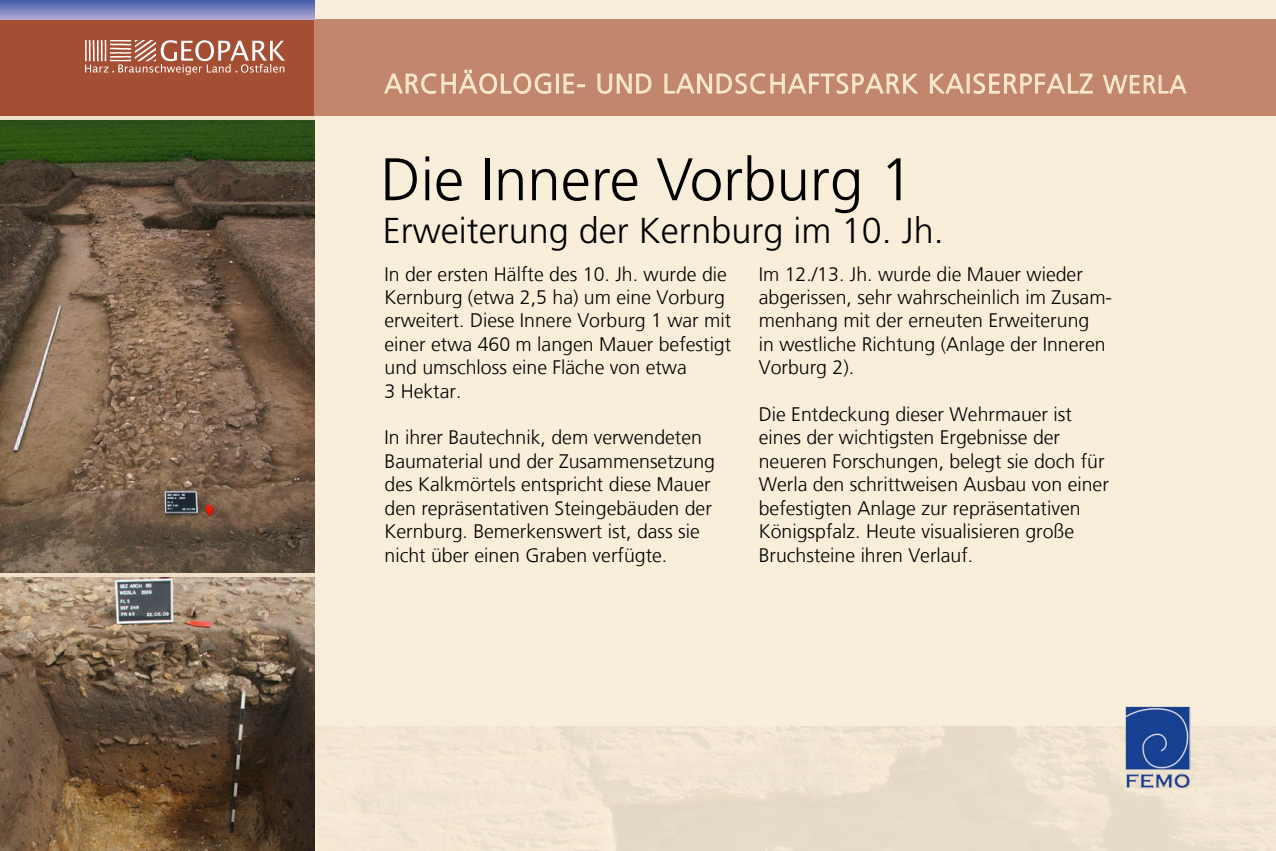
<style>
.page{position:relative;width:1276px;height:851px;background:#fff}
.page>*{position:absolute;margin:0;border:0;box-sizing:border-box;transform-origin:0 0}
.t1{font:300 60px "Frutiger";color:#000}
.t2{font:300 36px "Frutiger";color:#000}
.t3{font:300 27px "Frutiger LT";letter-spacing:.05em;color:#f8e9ce}
.t4{font:300 19.5px/23.4px "Frutiger LT";color:#000}
.s1{font-size:25.05px}
</style>
<div class="page">
<div style="left:0;top:0;width:1276px;height:850px;background:#f9eeda"></div>
<img style="left:315px;top:726px;width:961px;height:124px">
<div style="left:0;top:19px;width:1276px;height:97px;background:#c2866d"></div>
<div style="left:0;top:19px;width:314px;height:97px;background:#a44e33"></div>
<svg style="left:0;top:0;width:314px;height:19px;background:#7981be"></svg>
<svg style="left:85px;top:40px;width:200px;height:35px"></svg>
<svg style="left:384px;top:69px;width:168px;height:25px"></svg>
<div style="left:556px;top:74px;width:3px;height:20px;border:1px solid #f8e9ce"></div>
<svg style="left:563px;top:73px;width:22px;height:21px"></svg>
<svg style="left:597px;top:73px;width:55px;height:21px"></svg>
<svg style="left:664px;top:73px;width:254px;height:21px"></svg>
<svg style="left:930px;top:73px;width:34px;height:21px"></svg>
<div style="left:966px;top:74px;width:3px;height:20px;border:1px solid #f8e9ce"></div>
<svg style="left:973px;top:73px;width:120px;height:21px"></svg>
<svg style="left:1103px;top:75px;width:84px;height:19px"></svg>
<img style="left:1124px;top:706px;width:67px;height:81px">
<img style="left:0;top:120px;width:314px;height:452px">
<img style="left:0;top:577px;width:314px;height:273px">
<h3 class="t3" style="left:384px;top:68px;width:803px">ARCHÄOLOGIE- UND LANDSCHAFTSPARK KAISERPFALZ <span class="s1">WERLA</span></h3>
<h1 class="t1" style="left:381px;top:145px;width:534px">Die Innere Vorburg 1</h1>
<h2 class="t2" style="left:383px;top:211px;width:562px">Erweiterung der Kernburg im 10. Jh.</h2>
<p class="t4" style="left:384px;top:262px;width:348px">In der ersten Hälfte des 10. Jh. wurde die Kernburg (etwa 2,5 ha) um eine Vorburg erweitert. Diese Innere Vorburg 1 war mit einer etwa 460 m langen Mauer befestigt und umschloss eine Fläche von etwa<br>3 Hektar.</p>
<p class="t4" style="left:384px;top:426px;width:332px">In ihrer Bautechnik, dem verwendeten Baumaterial und der Zusammensetzung des Kalkmörtels entspricht diese Mauer den repräsentativen Steingebäuden der Kernburg. Bemerkenswert ist, dass sie nicht über einen Graben verfügte.</p>
<p class="t4" style="left:759px;top:262px;width:355px">Im 12./13. Jh. wurde die Mauer wieder abgerissen, sehr wahrscheinlich im Zusam&shy;menhang mit der erneuten Erweiterung<br>in westliche Richtung (Anlage der Inneren Vorburg 2).</p>
<p class="t4" style="left:759px;top:403px;width:351px">Die Entdeckung dieser Wehrmauer ist eines der wichtigsten Ergebnisse der neueren Forschungen, belegt sie doch für Werla den schrittweisen Ausbau von einer befestigten Anlage zur repräsentativen Königspfalz. Heute visualisieren große Bruchsteine ihren Verlauf.</p>
</div>
